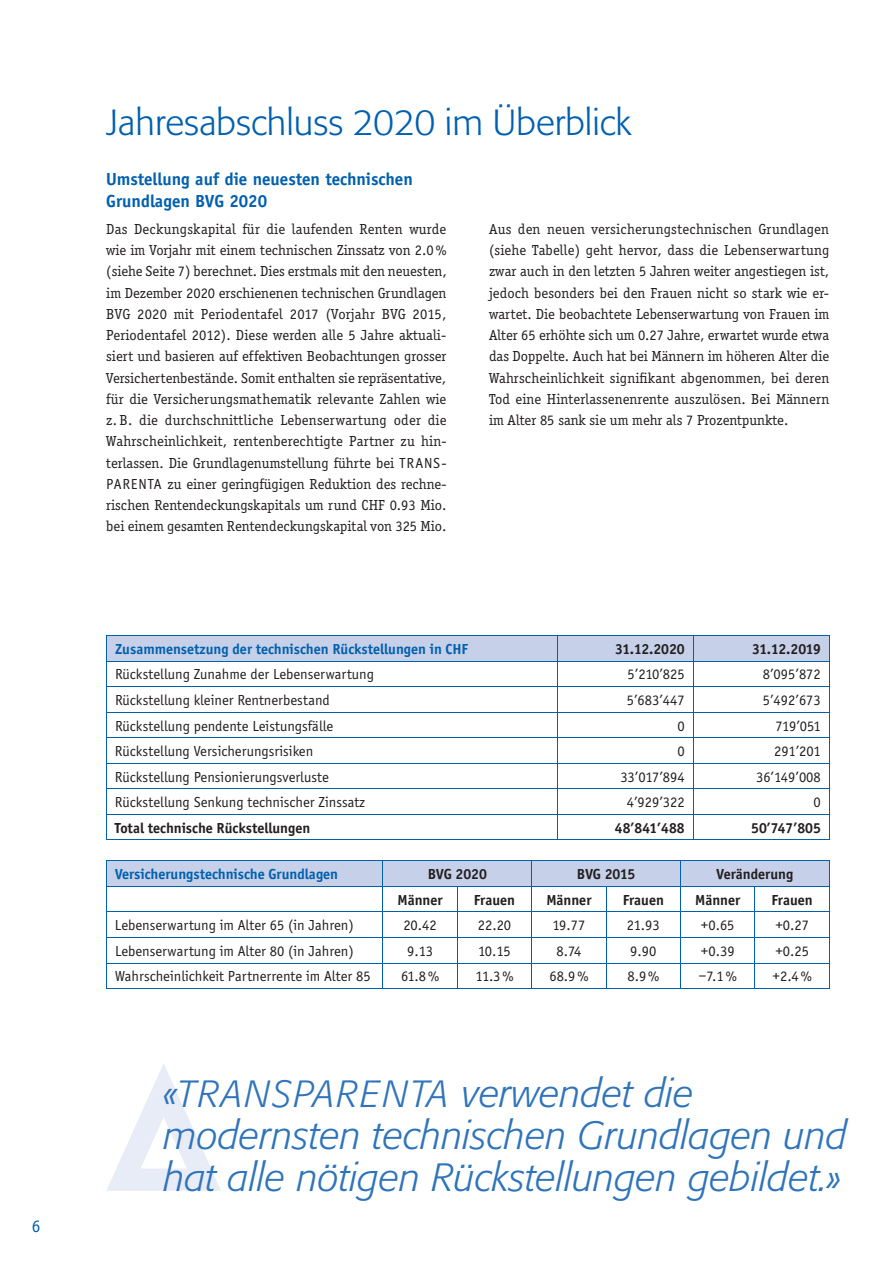
<style>
.page{position:relative;width:893px;height:1263px;background:#fff}
.page>*{position:absolute;margin:0;border:0;box-sizing:border-box;transform-origin:0 0}
.t1{font:italic 300 39px/42px "Formata";color:#2f74ba}
.t2{font:300 36px "Formata";color:#0160ae}
.t3{font:700 18px/21.3px "Officina Sans";color:#0160ae}
.t4{font:18px "Officina Sans";color:#0160ae}
.t5{font:15px/21.3px "Officina Serif";color:#231f20;text-align:justify}
.t6{font:15px "Officina Sans";color:#231f20}
.t7{font:700 15px "Officina Sans";color:#231f20}
.t8{font:700 15px "Officina Sans";color:#0160ae}
.s1{font-family:"Officina Sans"}
.s2{font-size:37.5px}
</style>
<div class="page">
<svg style="left:106px;top:635px;width:724px;height:204px"></svg>
<hr style="left:106px;top:839px;width:451px;height:1px;background:#0160ae">
<hr style="left:557px;top:839px;width:136px;height:1px;background:#0160ae">
<hr style="left:693px;top:839px;width:137px;height:1px;background:#0160ae">
<svg style="left:106px;top:861px;width:724px;height:127px"></svg>
<hr style="left:106px;top:988px;width:277px;height:1px;background:#0160ae">
<hr style="left:383px;top:988px;width:74px;height:1px;background:#0160ae">
<hr style="left:457px;top:988px;width:75px;height:1px;background:#0160ae">
<hr style="left:532px;top:988px;width:74px;height:1px;background:#0160ae">
<hr style="left:606px;top:988px;width:75px;height:1px;background:#0160ae">
<hr style="left:681px;top:988px;width:74px;height:1px;background:#0160ae">
<hr style="left:755px;top:988px;width:75px;height:1px;background:#0160ae">
<svg style="left:107px;top:1064px;width:114px;height:127px"></svg>
<p class="t4" style="left:32px;top:1216px;width:10px">6</p>
<h2 class="t2" style="left:106px;top:101px;width:527px">Jahresabschluss 2020 im Überblick</h2>
<p class="t3" style="left:106px;top:168px;width:308px">Umstellung auf die neuesten technischen<br>Grundlagen BVG 2020</p>
<p class="t5" style="left:106px;top:218px;width:342px">Das Deckungskapital für die laufenden Renten wurde wie im Vorjahr mit einem technischen Zinssatz von 2.0 % (siehe Seite 7) berechnet. Dies erstmals mit den neuesten, im Dezember 2020 erschienenen technischen Grund lagen BVG 2020 mit Periodentafel 2017 (Vorjahr BVG 2015, Periodentafel 2012). Diese werden alle 5 Jahre aktuali&shy;siert und basieren auf effektiven Be obachtungen grosser Ver sichertenbestände. Somit ent halten sie re präsentative, für die Versicherungs mathematik relevante Zahlen wie z. B. die durchschnittliche Lebens erwartung oder die Wahrscheinlichkeit, rentenberechtigte Partner zu hin&shy;terlassen. Die Grundlagenumstellung führte bei <span class="s1">TRANS-PARENTA</span> zu einer geringfügigen Reduktion des rechne&shy;rischen Renten deckungskapitals um rund CHF 0.93 Mio. bei einem gesamten Rentendeckungskapital von 325 Mio.</p>
<p class="t5" style="left:489px;top:218px;width:342px">Aus den neuen versicherungstechnischen Grundlagen (siehe Tabelle) geht hervor, dass die Lebenserwartung zwar auch in den letzten 5 Jahren weiter angestiegen ist, jedoch besonders bei den Frauen nicht so stark wie er&shy;wartet. Die beobachtete Lebenserwartung von Frauen im Alter 65 erhöhte sich um 0.27 Jahre, erwartet wurde etwa das Doppelte. Auch hat bei Männern im höheren Alter die Wahrscheinlichkeit signifikant abgenommen, bei deren Tod eine Hinter lassenenrente auszulösen. Bei Männern im Alter 85 sank sie um mehr als 7 Prozentpunkte.</p>
<p class="t8" style="left:115px;top:640px;width:355px">Zusammensetzung der technischen Rückstellungen in CHF</p>
<p class="t7" style="left:615px;top:640px;width:71px">31.12.2020</p>
<p class="t7" style="left:752px;top:640px;width:70px">31.12.2019</p>
<p class="t6" style="left:115px;top:666px;width:261px">Rückstellung Zunahme der Lebenserwartung</p>
<p class="t6" style="left:628px;top:666px;width:59px">5’210’825</p>
<p class="t6" style="left:763px;top:666px;width:60px">8’095’872</p>
<p class="t6" style="left:115px;top:692px;width:216px">Rückstellung kleiner Rentnerbestand</p>
<p class="t6" style="left:627px;top:692px;width:60px">5’683’447</p>
<p class="t6" style="left:763px;top:692px;width:60px">5’492’673</p>
<p class="t6" style="left:115px;top:717px;width:220px">Rückstellung pendente Leistungsfälle</p>
<p class="t6" style="left:677px;top:717px;width:9px">0</p>
<p class="t6" style="left:776px;top:717px;width:47px">719’051</p>
<p class="t6" style="left:115px;top:743px;width:200px">Rückstellung Versicherungsrisiken</p>
<p class="t6" style="left:677px;top:743px;width:9px">0</p>
<p class="t6" style="left:774px;top:743px;width:48px">291’201</p>
<p class="t6" style="left:115px;top:768px;width:215px">Rückstellung Pensionierungsverluste</p>
<p class="t6" style="left:620px;top:768px;width:66px">33’017’894</p>
<p class="t6" style="left:756px;top:768px;width:66px">36’149’008</p>
<p class="t6" style="left:115px;top:794px;width:252px">Rückstellung Senkung technischer Zinssatz</p>
<p class="t6" style="left:627px;top:794px;width:60px">4’929’322</p>
<p class="t6" style="left:814px;top:794px;width:9px">0</p>
<p class="t7" style="left:115px;top:818px;width:197px">Total technische Rückstellungen</p>
<p class="t7" style="left:615px;top:818px;width:71px">48’841’488</p>
<p class="t7" style="left:751px;top:818px;width:71px">50’747’805</p>
<p class="t8" style="left:115px;top:865px;width:225px">Versicherungstechnische Grundlagen</p>
<p class="t7" style="left:428px;top:865px;width:61px">BVG 2020</p>
<p class="t7" style="left:577px;top:865px;width:60px">BVG 2015</p>
<p class="t7" style="left:716px;top:865px;width:78px">Veränderung</p>
<p class="t7" style="left:398px;top:891px;width:47px">Männer</p>
<p class="t7" style="left:474px;top:891px;width:43px">Frauen</p>
<p class="t7" style="left:546px;top:891px;width:47px">Männer</p>
<p class="t7" style="left:623px;top:891px;width:43px">Frauen</p>
<p class="t7" style="left:695px;top:891px;width:47px">Männer</p>
<p class="t7" style="left:772px;top:891px;width:43px">Frauen</p>
<p class="t6" style="left:115px;top:917px;width:240px">Lebenserwartung im Alter 65 (in Jahren)</p>
<p class="t6" style="left:403px;top:917px;width:35px">20.42</p>
<p class="t6" style="left:478px;top:917px;width:35px">22.20</p>
<p class="t6" style="left:552px;top:917px;width:35px">19.77</p>
<p class="t6" style="left:627px;top:917px;width:34px">21.93</p>
<p class="t6" style="left:701px;top:917px;width:35px">+0.65</p>
<p class="t6" style="left:775px;top:917px;width:35px">+0.27</p>
<p class="t6" style="left:115px;top:942px;width:240px">Lebenserwartung im Alter 80 (in Jahren)</p>
<p class="t6" style="left:407px;top:942px;width:27px">9.13</p>
<p class="t6" style="left:478px;top:942px;width:34px">10.15</p>
<p class="t6" style="left:556px;top:942px;width:27px">8.74</p>
<p class="t6" style="left:630px;top:942px;width:28px">9.90</p>
<p class="t6" style="left:701px;top:942px;width:35px">+0.39</p>
<p class="t6" style="left:775px;top:942px;width:35px">+0.25</p>
<p class="t6" style="left:115px;top:968px;width:257px">Wahrscheinlichkeit Partnerrente im Alter 85</p>
<p class="t6" style="left:401px;top:968px;width:39px">61.8 %</p>
<p class="t6" style="left:475px;top:968px;width:40px">11.3 %</p>
<p class="t6" style="left:549px;top:968px;width:41px">68.9 %</p>
<p class="t6" style="left:627px;top:968px;width:33px">8.9 %</p>
<p class="t6" style="left:699px;top:968px;width:39px">–7.1 %</p>
<p class="t6" style="left:772px;top:968px;width:41px">+2.4 %</p>
<h1 class="t1" style="left:164px;top:1072px;width:685px">«<span class="s2">TRANSPARENTA</span> verwendet die modernsten technischen Grundlagen und hat alle nötigen Rückstellungen gebildet.»</h1>
</div>
